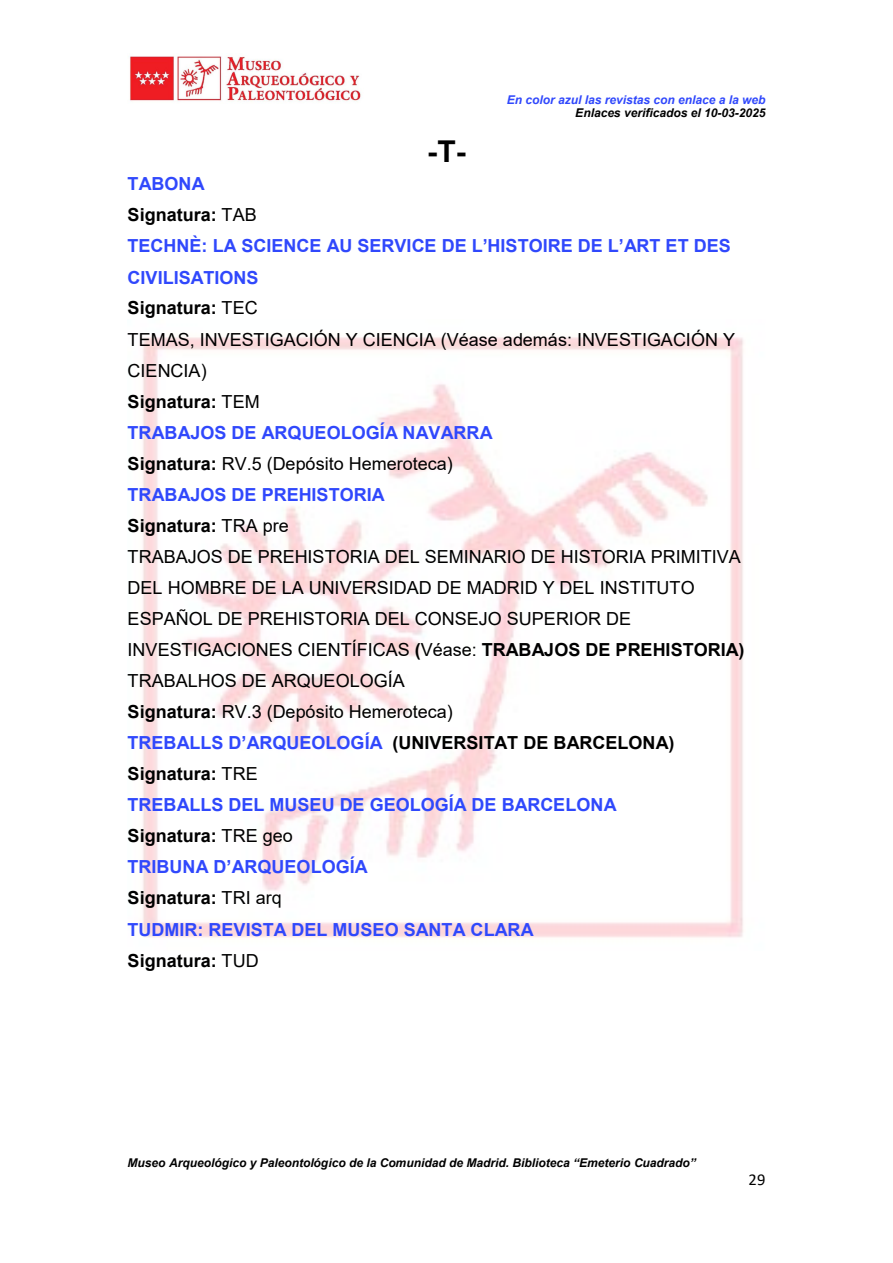
<style>
.page{position:relative;width:893px;height:1263px;background:#fff}
.page>*{position:absolute;margin:0;border:0;box-sizing:border-box;transform-origin:0 0}
.t1{font:700 30px "Arial";color:#000}
.t2{font:18px/31px "Arial";color:#000}
.t3{font:700 18px/31.2px "Arial";color:#3048fc}
.t4{font:700 18px "Arial";color:#000}
.t5{font:700 18px "Arial";color:#2f48fc}
.t6{font:16.5px "Calibri";color:#000}
.t7{font:italic 700 12px "Arial";letter-spacing:-.005em;color:#000}
.t8{font:italic 700 12px "Arial";letter-spacing:-.005em;color:#3048fc}
.s1{font-weight:400}
.s2{font-weight:700}
.s3{color:#3048fc}
</style>
<div class="page">
<img style="left:142px;top:337px;width:601px;height:601px">
<img style="left:129px;top:56px;width:232px;height:45px">
<h1 class="t1" style="left:427px;top:130px;width:40px">-T-</h1>
<p class="t8" style="left:507px;top:91px;width:260px">En color azul las revistas con enlace a la web</p>
<p class="t7" style="left:575px;top:105px;width:192px">Enlaces verificados el 10-03-2025</p>
<p class="t3" style="left:128px;top:169px;width:79px">TABONA</p>
<p class="t4" style="left:128px;top:202px;width:131px">Signatura: <span class="s1">TAB</span></p>
<p class="t3" style="left:128px;top:231px;width:605px">TECHNÈ: LA SCIENCE AU SERVICE DE L’HISTOIRE DE L’ART ET DES<br>CIVILISATIONS</p>
<p class="t4" style="left:128px;top:295px;width:132px">Signatura: <span class="s1">TEC</span></p>
<p class="t2" style="left:128px;top:324px;width:609px">TEMAS, INVESTIGACIÓN Y CIENCIA (Véase además: INVESTIGACIÓN Y<br>CIENCIA)</p>
<p class="t4" style="left:128px;top:389px;width:134px">Signatura: <span class="s1">TEM</span></p>
<p class="t3" style="left:128px;top:417px;width:367px">TRABAJOS DE ARQUEOLOGÍA NAVARRA</p>
<p class="t2" style="left:128px;top:448px;width:327px"><span class="s2">Signatura:</span> RV.5 (Depósito Hemeroteca)</p>
<p class="t3" style="left:128px;top:479px;width:259px">TRABAJOS DE PREHISTORIA</p>
<p class="t4" style="left:128px;top:513px;width:163px">Signatura: <span class="s1">TRA pre</span></p>
<p class="t2" style="left:128px;top:541px;width:618px">TRABAJOS DE PREHISTORIA DEL SEMINARIO DE HISTORIA PRIMITIVA DEL HOMBRE DE LA UNIVERSIDAD DE MADRID Y DEL INSTITUTO ESPAÑOL DE PREHISTORIA DEL CONSEJO SUPERIOR DE INVESTIGACIONES CIENTÍFICAS <span class="s2">(</span>Véase: <span class="s2">TRABAJOS DE PREHISTORIA)</span></p>
<p class="t2" style="left:128px;top:665px;width:279px">TRABALHOS DE ARQUEOLOGÍA</p>
<p class="t2" style="left:128px;top:696px;width:327px"><span class="s2">Signatura:</span> RV.3 (Depósito Hemeroteca)</p>
<p class="t4" style="left:128px;top:730px;width:548px"><span class="s3">TREBALLS D’ARQUEOLOGÍA</span> (UNIVERSITAT DE BARCELONA)</p>
<p class="t4" style="left:128px;top:761px;width:132px">Signatura: <span class="s1">TRE</span></p>
<p class="t5" style="left:128px;top:792px;width:491px">TREBALLS DEL MUSEU DE GEOLOGÍA DE BARCELONA</p>
<p class="t4" style="left:128px;top:823px;width:167px">Signatura: <span class="s1">TRE geo</span></p>
<p class="t3" style="left:128px;top:852px;width:242px">TRIBUNA D’ARQUEOLOGÍA</p>
<p class="t4" style="left:128px;top:885px;width:156px">Signatura: <span class="s1">TRI arq</span></p>
<p class="t3" style="left:128px;top:914px;width:408px">TUDMIR: REVISTA DEL MUSEO SANTA CLARA</p>
<p class="t4" style="left:128px;top:947px;width:133px">Signatura: <span class="s1">TUD</span></p>
<p class="t7" style="left:128px;top:1155px;width:570px">Museo Arqueológico y Paleontológico de la Comunidad de Madrid. Biblioteca “Emeterio Cuadrado”</p>
<p class="t6" style="left:749px;top:1168px;width:18px">29</p>
</div>
